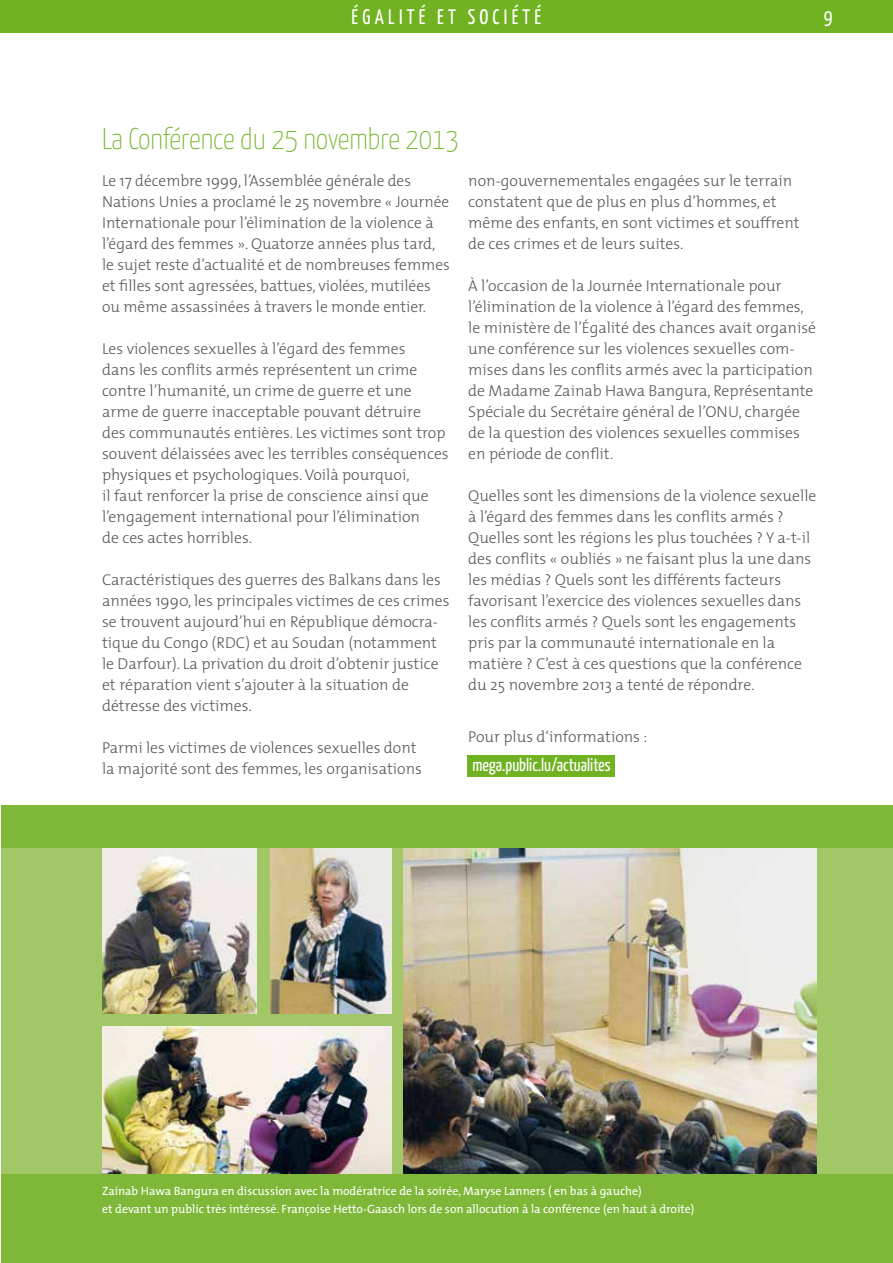
<style>
.page{position:relative;width:893px;height:1263px;background:#fff}
.page>*{position:absolute;margin:0;border:0;box-sizing:border-box;transform-origin:0 0}
.t1{font:100 30px "Yanone Kaffeesatz";color:#70b221}
.t2{font:21px "Yanone Kaffeesatz";letter-spacing:.2em;color:#fff}
.t3{font:18px "Yanone Kaffeesatz";color:#fff}
.t4{font:300 15.75px/21px "The Mix";color:#58585a}
.t5{font:12px/18px "The Mix";color:#fff}
</style>
<div class="page">
<div style="left:1px;top:0;width:892px;height:33px;background:#70b221"></div>
<hr style="left:0;top:0;width:1px;height:33px;background:#70b221">
<div style="left:467px;top:755px;width:147px;height:21px;background:#70b221"></div>
<div style="left:1px;top:806px;width:892px;height:457px;background:#7fb838"></div>
<div style="left:1px;top:848px;width:892px;height:325px;background:#a1c766"></div>
<img style="left:404px;top:848px;width:412px;height:325px">
<img style="left:102px;top:848px;width:155px;height:165px">
<img style="left:271px;top:848px;width:120px;height:166px">
<img style="left:102px;top:1027px;width:289px;height:146px">
<h2 class="t2" style="left:352px;top:4px;width:191px">ÉGALITÉ ET SOCIÉTÉ</h2>
<h2 class="t2" style="left:824px;top:4px;width:10px">9</h2>
<h1 class="t1" style="left:102px;top:120px;width:358px">La Conférence du 25 novembre 2013</h1>
<p class="t4" style="left:102px;top:170px;width:349px">Le 17 décembre 1999, l’Assemblée générale des Nations Unies a proclamé le 25 novembre « Journée Internationale pour l’élimination de la violence à l’égard des femmes ». Quatorze années plus tard, le sujet reste d’actualité et de nombreuses femmes et filles sont agressées, battues, violées, mutilées ou même assassinées à travers le monde entier.</p>
<p class="t4" style="left:102px;top:338px;width:348px">Les violences sexuelles à l’égard des femmes<br>dans les conflits armés représentent un crime contre l’humanité, un crime de guerre et une arme de guerre inacceptable pouvant détruire<br>des communautés entières. Les victimes sont trop souvent délaissées avec les terribles conséquences physiques et psychologiques. Voilà pourquoi,<br>il faut renforcer la prise de conscience ainsi que l’engagement international pour l’élimination<br>de ces actes horribles.</p>
<p class="t4" style="left:102px;top:569px;width:349px">Caractéristiques des guerres des Balkans dans les années 1990, les principales victimes de ces crimes se trouvent aujourd’hui en République démocra&shy;tique du Congo (RDC) et au Soudan (notamment le Darfour). La privation du droit d’obtenir justice et réparation vient s’ajouter à la situation de détresse des victimes.</p>
<p class="t4" style="left:102px;top:737px;width:321px">Parmi les victimes de violences sexuelles dont la majorité sont des femmes, les organisations</p>
<p class="t4" style="left:468px;top:170px;width:333px">non-gouvernementales engagées sur le terrain constatent que de plus en plus d’hommes, et même des enfants, en sont victimes et souffrent de ces crimes et de leurs suites.</p>
<p class="t4" style="left:468px;top:275px;width:349px">À l’occasion de la Journée Internationale pour l’élimination de la violence à l’égard des femmes, le ministère de l’Égalité des chances avait organisé une conférence sur les violences sexuelles com&shy;mises dans les conflits armés avec la participation de Madame Zainab Hawa Bangura, Représentante Spéciale du Secrétaire général de l’ONU, chargée de la question des violences sexuelles commises en période de conflit.</p>
<p class="t4" style="left:468px;top:485px;width:350px">Quelles sont les dimensions de la violence sexuelle à l’égard des femmes dans les conflits armés ?<br>Quelles sont les régions les plus touchées ? Y a-t-il des conflits « oubliés » ne faisant plus la une dans les médias ? Quels sont les différents facteurs favorisant l’exercice des violences sexuelles dans les conflits armés ? Quels sont les engagements pris par la communauté internationale en la matière ? C’est à ces questions que la conférence du 25 novembre 2013 a tenté de répondre.</p>
<p class="t4" style="left:468px;top:726px;width:181px">Pour plus d‘informations :</p>
<p class="t3" style="left:472px;top:753px;width:140px">mega.public.lu/actualites</p>
<p class="t5" style="left:102px;top:1182px;width:594px">Zainab Hawa Bangura en discussion avec la modératrice de la soirée, Maryse Lanners ( en bas à gauche)<br>et devant un public très intéressé. Françoise Hetto-Gaasch lors de son allocution à la conférence (en haut à droite)</p>
</div>
